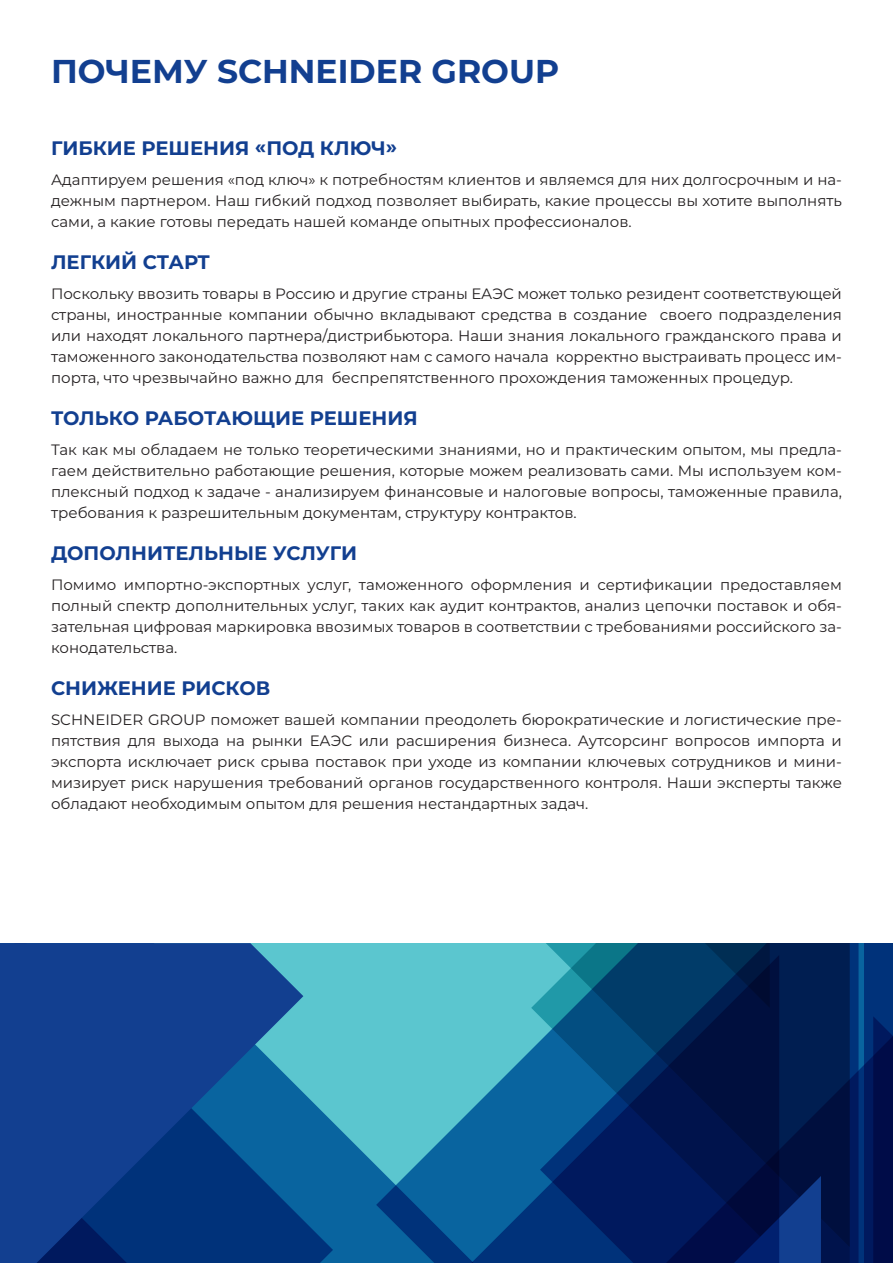
<style>
.page{position:relative;width:893px;height:1263px;background:#fff}
.page>*{position:absolute;margin:0;border:0;box-sizing:border-box;transform-origin:0 0}
.t1{font:700 33px "Montserrat";color:#123f90}
.t2{font:700 19.5px "Montserrat";color:#123f90}
.t3{font:15px/21px "Montserrat";color:#231f20;text-align:justify}
</style>
<div class="page">
<svg style="left:506px;top:943px;width:358px;height:320px;background:#022658"></svg>
<svg style="left:779px;top:1176px;width:42px;height:87px;background:#0d337d"></svg>
<svg style="left:333px;top:943px;width:173px;height:320px;background:#40a5be"></svg>
<svg style="left:303px;top:943px;width:30px;height:320px;background:#3292b4"></svg>
<svg style="left:0;top:943px;width:303px;height:320px;background:#0f438d"></svg>
<svg style="left:414px;top:955px;width:365px;height:308px;background:#124f7f"></svg>
<svg style="left:864px;top:943px;width:29px;height:320px;background:#001a5c"></svg>
<h1 class="t1" style="left:51px;top:47px;width:510px">ПОЧЕМУ SCHNEIDER GROUP</h1>
<h2 class="t2" style="left:51px;top:134px;width:348px">ГИБКИЕ РЕШЕНИЯ «ПОД КЛЮЧ»</h2>
<p class="t3" style="left:51px;top:169px;width:792px">Адаптируем решения «под ключ» к потребностям клиентов и являемся для них долгосрочным и на&shy;дежным партнером. Наш гибкий подход позволяет выбирать, какие процессы вы хотите выполнять сами, а какие готовы передать нашей команде опытных профессионалов.</p>
<h2 class="t2" style="left:51px;top:248px;width:161px">ЛЕГКИЙ СТАРТ</h2>
<p class="t3" style="left:51px;top:283px;width:792px">Поскольку ввозить товары в Россию и другие страны ЕАЭС может только резидент соответствующей страны, иностранные компании обычно вкладывают средства в создание своего подразделения или находят локального партнера/дистрибьютора. Наши знания локального гражданского права и таможенного законодательства позволяют нам с самого начала корректно выстраивать процесс им&shy;порта, что чрезвычайно важно для беспрепятственного прохождения таможенных процедур.</p>
<h2 class="t2" style="left:51px;top:404px;width:368px">ТОЛЬКО РАБОТАЮЩИЕ РЕШЕНИЯ</h2>
<p class="t3" style="left:51px;top:439px;width:792px">Так как мы обладаем не только теоретическими знаниями, но и практическим опытом, мы предла&shy;гаем действительно работающие решения, которые можем реализовать сами. Мы используем ком&shy;плексный подход к задаче - анализируем финансовые и налоговые вопросы, таможенные правила, требования к разрешительным документам, структуру контрактов.</p>
<h2 class="t2" style="left:51px;top:539px;width:308px">ДОПОЛНИТЕЛЬНЫЕ УСЛУГИ</h2>
<p class="t3" style="left:51px;top:574px;width:792px">Помимо импортно-экспортных услуг, таможенного оформления и сертификации предоставляем полный спектр дополнительных услуг, таких как аудит контрактов, анализ цепочки поставок и обя&shy;зательная цифровая маркировка ввозимых товаров в соответствии с требованиями российского за&shy;конодательства.</p>
<h2 class="t2" style="left:51px;top:674px;width:221px">СНИЖЕНИЕ РИСКОВ</h2>
<p class="t3" style="left:51px;top:709px;width:792px">SCHNEIDER GROUP поможет вашей компании преодолеть бюрократические и логистические пре&shy;пятствия для выхода на рынки ЕАЭС или расширения бизнеса. Аутсорсинг вопросов импорта и экспорта исключает риск срыва поставок при уходе из компании ключевых сотрудников и мини&shy;мизирует риск нарушения требований органов государственного контроля. Наши эксперты также обладают необходимым опытом для решения нестандартных задач.</p>
</div>
